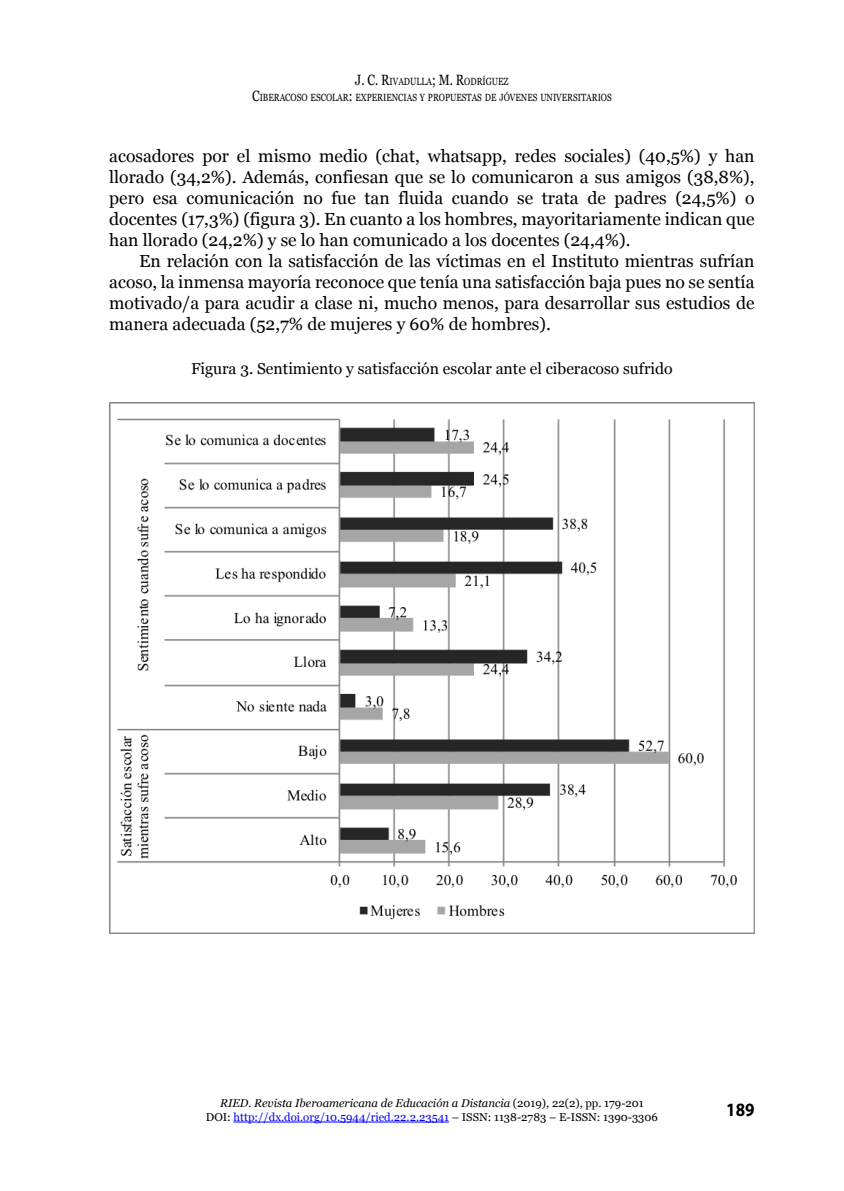
<style>
.page{position:relative;width:844px;height:1191px;background:#fff}
.page>*{position:absolute;margin:0;border:0;box-sizing:border-box;transform-origin:0 0}
.t1{font:700 18.9px "Myriad Pro";color:#000;scale:.9 1}
.t2{font:17.5px/21px "Georgia";color:#000;text-align:justify}
.t3{font:15.75px "Georgia";color:#000}
.t4{font:11.38px/13.7px "Georgia";color:#000;text-align:center}
.t5{font:10.33px/15.8px "Georgia";color:#000;text-align:center;scale:.8 1}
.s1{font-size:14.88px}
.s2{font-style:italic}
.s3{color:#00f}
</style>
<div class="page">
<img style="left:109px;top:402px;width:645px;height:531px">
<hr style="left:233px;top:1121px;width:216px;height:1px;background:#00f">
<p class="t5" style="left:252px;top:73px;width:451px"><span class="s1">J. C. R</span>IVADULLA<span class="s1">; M. R</span>ODRÍGUEZ<br><span class="s1">C</span>IBERACOSO ESCOLAR<span class="s1">:</span> EXPERIENCIAS Y PROPUESTAS DE JÓVENES UNIVERSITARIOS</p>
<p class="t2" style="left:109px;top:145px;width:646px">acosadores por el mismo medio (chat, whatsapp, redes sociales) (40,5%) y han llorado (34,2%). Además, confiesan que se lo comunicaron a sus amigos (38,8%), pero esa comunicación no fue tan fluida cuando se trata de padres (24,5%) o docentes (17,3%) (figura 3). En cuanto a los hombres, mayoritariamente indican que han llorado (24,2%) y se lo han comunicado a los docentes (24,4%).</p>
<p class="t2" style="left:109px;top:250px;width:646px;text-indent:30px">En relación con la satisfacción de las víctimas en el Instituto mientras sufrían acoso, la inmensa mayoría reconoce que tenía una satisfacción baja pues no se sentía motivado/a para acudir a clase ni, mucho menos, para desarrollar sus estudios de manera adecuada (52,7% de mujeres y 60% de hombres).</p>
<p class="t3" style="left:191px;top:357px;width:483px">Figura 3. Sentimiento y satisfacción escolar ante el ciberacoso sufrido</p>
<p class="t4" style="left:206px;top:1096px;width:453px"><span class="s2">RIED. Revista Iberoamericana de Educación a Distancia</span> (2019), 22(2), pp. 179-201<br>DOI: <span class="s3">http://dx.doi.org/10.5944/ried.22.2.23541</span> – ISSN: 1138-2783 – E-ISSN: 1390-3306</p>
<p class="t1" style="left:726px;top:1097px;width:33px">189</p>
</div>
